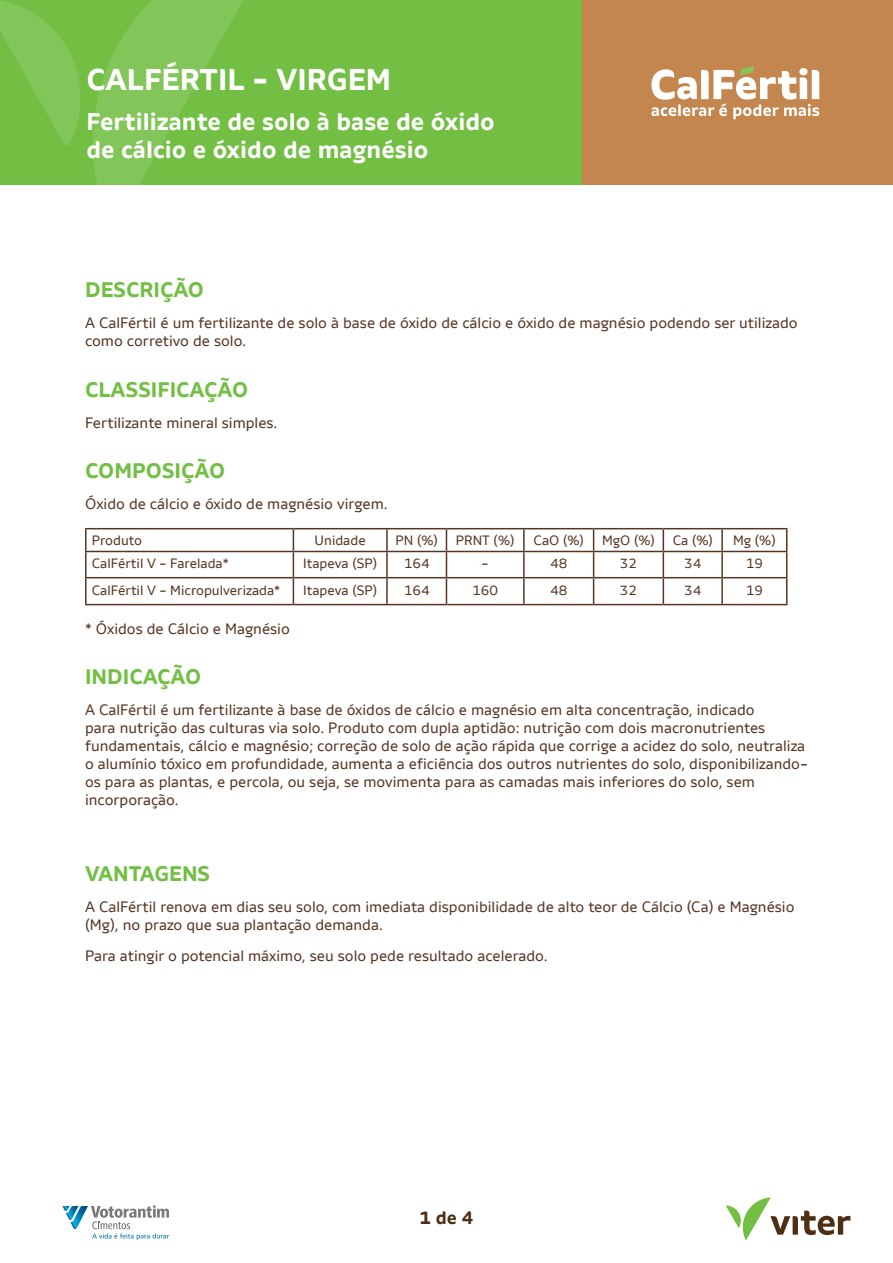
<style>
.page{position:relative;width:893px;height:1263px;background:#fff}
.page>*{position:absolute;margin:0;border:0;box-sizing:border-box;transform-origin:0 0}
.t1{font:700 30px "Votorantim Sans";color:#fff}
.t2{font:700 24px/28.8px "Votorantim Sans";color:#fff}
.t3{font:700 21px "Votorantim Sans";color:#72bf44}
.t4{font:700 18px "Votorantim Sans";color:#4e2f14}
.t5{font:15px/18px "Votorantim Sans";color:#563522}
.t6{font:13.5px "Votorantim Sans";color:#563522}
</style>
<div class="page">
<div style="left:0;top:0;width:583px;height:185px;background:#72bf44"></div>
<svg style="left:0;top:0;width:81px;height:146px"></svg>
<svg style="left:93px;top:0;width:150px;height:185px"></svg>
<div style="left:583px;top:0;width:310px;height:185px;background:#c4864f"></div>
<svg style="left:651px;top:66px;width:168px;height:53px"></svg>
<svg style="left:726px;top:1197px;width:124px;height:43px"></svg>
<svg style="left:62px;top:1205px;width:107px;height:35px"></svg>
<hr style="left:85px;top:528px;width:208px;height:1px;background:#563522">
<hr style="left:85px;top:529px;width:2px;height:22px;background:#563522">
<hr style="left:293px;top:528px;width:94px;height:1px;background:#563522">
<hr style="left:387px;top:528px;width:59px;height:1px;background:#563522">
<hr style="left:386px;top:529px;width:2px;height:22px;background:#563522">
<hr style="left:446px;top:528px;width:78px;height:1px;background:#563522">
<hr style="left:524px;top:528px;width:70px;height:1px;background:#563522">
<hr style="left:523px;top:529px;width:2px;height:22px;background:#563522">
<hr style="left:594px;top:528px;width:69px;height:1px;background:#563522">
<hr style="left:663px;top:528px;width:59px;height:1px;background:#563522">
<hr style="left:722px;top:528px;width:65px;height:1px;background:#563522">
<hr style="left:721px;top:529px;width:2px;height:22px;background:#563522">
<hr style="left:85px;top:551px;width:208px;height:1px;background:#563522">
<hr style="left:85px;top:552px;width:2px;height:25px;background:#563522">
<hr style="left:293px;top:551px;width:94px;height:1px;background:#563522">
<hr style="left:387px;top:551px;width:59px;height:1px;background:#563522">
<hr style="left:386px;top:552px;width:2px;height:25px;background:#563522">
<hr style="left:446px;top:551px;width:78px;height:1px;background:#563522">
<hr style="left:524px;top:551px;width:70px;height:1px;background:#563522">
<hr style="left:523px;top:552px;width:2px;height:25px;background:#563522">
<hr style="left:594px;top:551px;width:69px;height:1px;background:#563522">
<hr style="left:663px;top:551px;width:59px;height:1px;background:#563522">
<hr style="left:722px;top:551px;width:65px;height:1px;background:#563522">
<hr style="left:721px;top:552px;width:2px;height:25px;background:#563522">
<hr style="left:85px;top:577px;width:208px;height:1px;background:#563522">
<hr style="left:85px;top:578px;width:2px;height:26px;background:#563522">
<hr style="left:293px;top:577px;width:94px;height:1px;background:#563522">
<svg style="left:293px;top:529px;width:1px;height:75px"></svg>
<hr style="left:387px;top:577px;width:59px;height:1px;background:#563522">
<hr style="left:386px;top:578px;width:2px;height:26px;background:#563522">
<hr style="left:446px;top:577px;width:78px;height:1px;background:#563522">
<svg style="left:446px;top:529px;width:1px;height:75px"></svg>
<hr style="left:524px;top:577px;width:70px;height:1px;background:#563522">
<hr style="left:523px;top:578px;width:2px;height:26px;background:#563522">
<hr style="left:594px;top:577px;width:69px;height:1px;background:#563522">
<svg style="left:593px;top:529px;width:1px;height:75px"></svg>
<hr style="left:663px;top:577px;width:59px;height:1px;background:#563522">
<svg style="left:663px;top:529px;width:1px;height:75px"></svg>
<hr style="left:722px;top:577px;width:65px;height:1px;background:#563522">
<hr style="left:721px;top:578px;width:2px;height:26px;background:#563522">
<svg style="left:786px;top:529px;width:1px;height:75px"></svg>
<hr style="left:85px;top:604px;width:208px;height:1px;background:#563522">
<hr style="left:293px;top:604px;width:94px;height:1px;background:#563522">
<hr style="left:387px;top:604px;width:59px;height:1px;background:#563522">
<hr style="left:446px;top:604px;width:78px;height:1px;background:#563522">
<hr style="left:524px;top:604px;width:70px;height:1px;background:#563522">
<hr style="left:594px;top:604px;width:69px;height:1px;background:#563522">
<hr style="left:663px;top:604px;width:59px;height:1px;background:#563522">
<hr style="left:722px;top:604px;width:65px;height:1px;background:#563522">
<h1 class="t1" style="left:86px;top:61px;width:306px">CALFÉRTIL - VIRGEM</h1>
<h2 class="t2" style="left:86px;top:107px;width:410px">Fertilizante de solo à base de óxido de cálcio e óxido de magnésio</h2>
<h3 class="t3" style="left:85px;top:278px;width:121px">DESCRIÇÃO</h3>
<p class="t5" style="left:85px;top:314px;width:714px">A CalFértil é um fertilizante de solo à base de óxido de cálcio e óxido de magnésio podendo ser utilizado como corretivo de solo.</p>
<h3 class="t3" style="left:85px;top:377px;width:165px">CLASSIFICAÇÃO</h3>
<p class="t5" style="left:85px;top:413px;width:194px">Fertilizante mineral simples.</p>
<h3 class="t3" style="left:85px;top:458px;width:142px">COMPOSIÇÃO</h3>
<p class="t5" style="left:85px;top:495px;width:304px">Óxido de cálcio e óxido de magnésio virgem.</p>
<p class="t6" style="left:92px;top:533px;width:52px">Produto</p>
<p class="t6" style="left:315px;top:533px;width:53px">Unidade</p>
<p class="t6" style="left:396px;top:533px;width:44px">PN (%)</p>
<p class="t6" style="left:456px;top:533px;width:60px">PRNT (%)</p>
<p class="t6" style="left:534px;top:533px;width:52px">CaO (%)</p>
<p class="t6" style="left:602px;top:533px;width:54px">MgO (%)</p>
<p class="t6" style="left:673px;top:533px;width:42px">Ca (%)</p>
<p class="t6" style="left:733px;top:533px;width:44px">Mg (%)</p>
<p class="t6" style="left:92px;top:556px;width:139px">CalFértil V - Farelada*</p>
<p class="t6" style="left:303px;top:556px;width:76px">Itapeva (SP)</p>
<p class="t6" style="left:404px;top:556px;width:27px">164</p>
<p class="t6" style="left:482px;top:556px;width:9px">-</p>
<p class="t6" style="left:550px;top:556px;width:19px">48</p>
<p class="t6" style="left:620px;top:556px;width:19px">32</p>
<p class="t6" style="left:684px;top:556px;width:19px">34</p>
<p class="t6" style="left:746px;top:556px;width:19px">19</p>
<p class="t6" style="left:92px;top:582px;width:190px">CalFértil V - Micropulverizada*</p>
<p class="t6" style="left:303px;top:582px;width:76px">Itapeva (SP)</p>
<p class="t6" style="left:404px;top:582px;width:27px">164</p>
<p class="t6" style="left:472px;top:582px;width:27px">160</p>
<p class="t6" style="left:550px;top:582px;width:19px">48</p>
<p class="t6" style="left:620px;top:582px;width:19px">32</p>
<p class="t6" style="left:684px;top:582px;width:19px">34</p>
<p class="t6" style="left:746px;top:582px;width:19px">19</p>
<p class="t5" style="left:85px;top:619px;width:206px">* Óxidos de Cálcio e Magnésio</p>
<h3 class="t3" style="left:85px;top:664px;width:118px">INDICAÇÃO</h3>
<p class="t5" style="left:85px;top:701px;width:724px">A CalFértil é um fertilizante à base de óxidos de cálcio e magnésio em alta concentração, indicado<br>para nutrição das culturas via solo. Produto com dupla aptidão: nutrição com dois macronutrientes fundamentais, cálcio e magnésio; correção de solo de ação rápida que corrige a acidez do solo, neutraliza o alumínio tóxico em profundidade, aumenta a eficiência dos outros nutrientes do solo, disponibilizando&shy;os para as plantas, e percola, ou seja, se movimenta para as camadas mais inferiores do solo, sem incorporação.</p>
<h3 class="t3" style="left:85px;top:861px;width:127px">VANTAGENS</h3>
<p class="t5" style="left:85px;top:898px;width:711px">A CalFértil renova em dias seu solo, com imediata disponibilidade de alto teor de Cálcio (Ca) e Magnésio (Mg), no prazo que sua plantação demanda.</p>
<p class="t5" style="left:85px;top:946px;width:464px">Para atingir o potencial máximo, seu solo pede resultado acelerado.</p>
<p class="t4" style="left:420px;top:1206px;width:55px">1 de 4</p>
</div>
